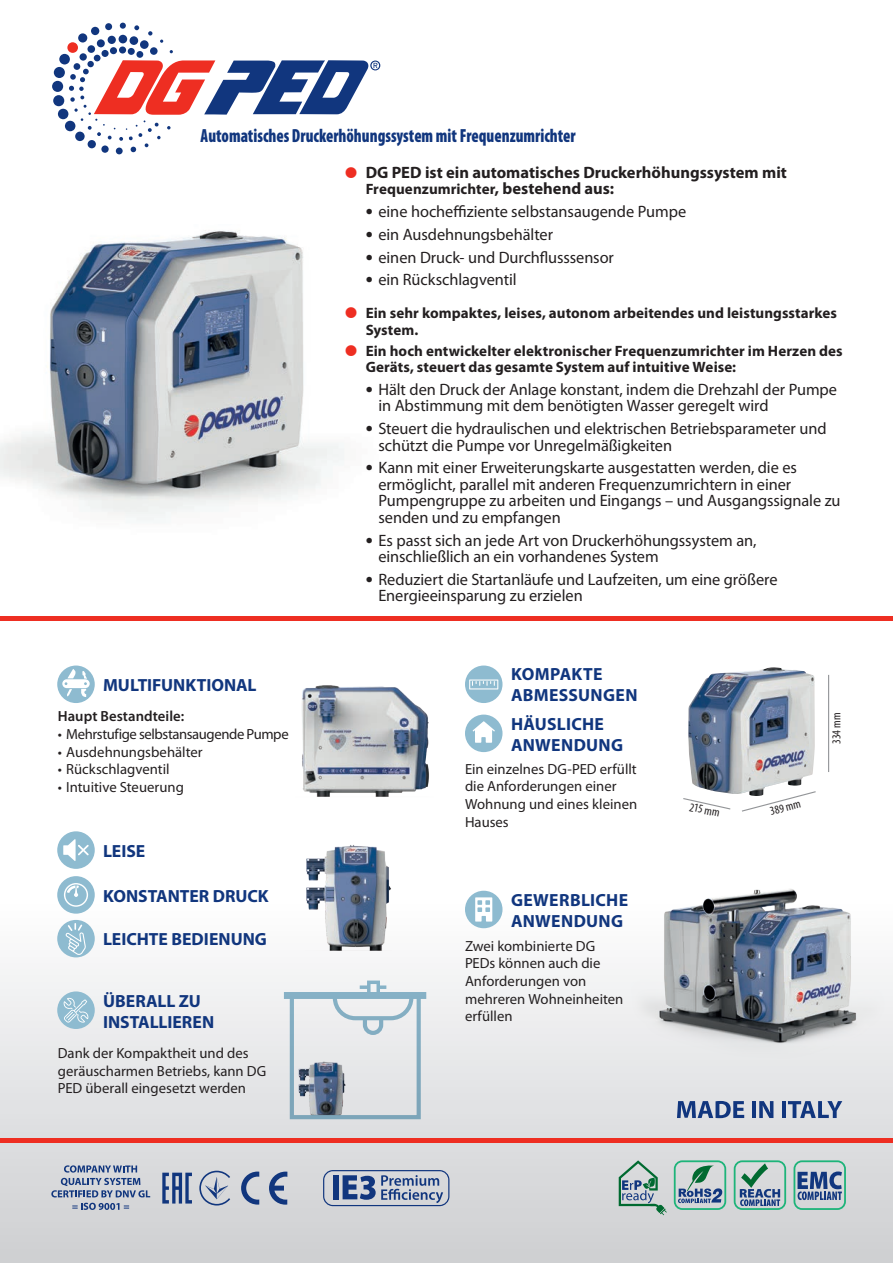
<style>
.page{position:relative;width:893px;height:1263px;background:#fff}
.page>*{position:absolute;margin:0;border:0;box-sizing:border-box;transform-origin:0 0}
.t1{font:900 condensed 19.05px "Myriad Pro";color:#11367e;scale:.86 1}
.L-MODELLO{font:700 17.7px/21.1px "Myriad Pro";color:#11367e}
.L-Testo_Normale{font:700 17.7px/21.1px "Myriad Pro";letter-spacing:.02em;color:#11367e}
.L-MODELLO-2{font:700 17.7px/21.1px "Myriad Pro";letter-spacing:.02em;color:#11367e}
.D-Punto{font:16.5px/16.5px "Myriad Pro";letter-spacing:-.005em;color:#231f20}
.L-Punto_ROSSO{font:700 16.5px "Myriad Pro";color:#231f20}
.L-Punto_ROSSO-2{font:700 15px/16.5px "Myriad Pro";letter-spacing:.005em;color:#231f20}
.L-Punto{font:14.7px/17.7px "Myriad Pro";color:#231f20}
.L-Punto-2{font:14.7px "Myriad Pro";letter-spacing:-.025em;color:#231f20}
.L-Punto-3{font:600 14.7px "Myriad Pro";letter-spacing:.005em;color:#231f20}
.L-Testo_Normale-2{font:condensed 12.15px "Myriad Pro";color:#231f20}
.s1{font-size:16.5px}
.s2{font-weight:700;font-size:21px}
</style>
<div class="page">
<div style="left:0;top:900px;width:893px;height:363px;background:linear-gradient(to bottom,#fefefe,#cdccce)"></div>
<hr style="left:0;top:1139px;width:893px;height:4px;background:#ee2e22">
<hr style="left:0;top:617px;width:893px;height:4px;background:#ee2e22">
<svg style="left:52px;top:23px;width:328px;height:131px"></svg>
<svg style="left:677px;top:1101px;width:67px;height:17px"></svg>
<hr style="left:752px;top:1101px;width:4px;height:17px;background:#11367e">
<svg style="left:759px;top:1101px;width:14px;height:17px"></svg>
<hr style="left:782px;top:1101px;width:4px;height:17px;background:#11367e">
<svg style="left:788px;top:1101px;width:54px;height:17px"></svg>
<svg style="left:162px;top:1173px;width:30px;height:30px"></svg>
<svg style="left:199px;top:1171px;width:31px;height:34px"></svg>
<svg style="left:64px;top:1165px;width:73px;height:7px"></svg>
<svg style="left:51px;top:1178px;width:99px;height:19px;background:#99a5bd"></svg>
<svg style="left:72px;top:1203px;width:57px;height:7px"></svg>
<svg style="left:269px;top:1171px;width:18px;height:33px"></svg>
<svg style="left:241px;top:1171px;width:18px;height:33px"></svg>
<svg style="left:619px;top:1160px;width:48px;height:55px;background:#a6bab8"></svg>
<svg style="left:323px;top:1170px;width:126px;height:36px;background:#95a2bb"></svg>
<svg style="left:674px;top:1160px;width:52px;height:50px;background:#95b5b4"></svg>
<svg style="left:734px;top:1160px;width:52px;height:50px;background:#95b5b5"></svg>
<svg style="left:793px;top:1160px;width:53px;height:50px;background:#8ba9b5"></svg>
<img style="left:0;top:230px;width:344px;height:291px">
<img style="left:305px;top:845px;width:86px;height:106px">
<img style="left:688px;top:667px;width:127px;height:127px">
<svg style="left:683px;top:798px;width:48px;height:12px"></svg>
<hr style="left:828px;top:675px;width:1px;height:97px;background:#939598">
<svg style="left:741px;top:790px;width:75px;height:22px"></svg>
<img style="left:621px;top:889px;width:272px;height:173px">
<img style="left:302px;top:685px;width:127px;height:112px">
<div style="left:57px;top:831px;width:38px;height:38px;background:#8ebbd0;border-radius:50%"></div>
<svg style="left:63px;top:839px;width:26px;height:22px"></svg>
<div style="left:57px;top:876px;width:38px;height:38px;background:#8ebbd0;border-radius:50%"></div>
<svg style="left:64px;top:883px;width:24px;height:24px"></svg>
<div style="left:57px;top:991px;width:38px;height:38px;background:#8ebbd0;border-radius:50%"></div>
<svg style="left:63px;top:997px;width:26px;height:25px"></svg>
<div style="left:57px;top:665px;width:38px;height:38px;background:#8ebbd0;border-radius:50%"></div>
<svg style="left:62px;top:669px;width:28px;height:28px"></svg>
<div style="left:57px;top:920px;width:38px;height:37px;background:#8ebbd0;border-radius:50%"></div>
<svg style="left:66px;top:923px;width:20px;height:32px"></svg>
<div style="left:465px;top:665px;width:37px;height:38px;background:#8ebbd0;border-radius:50%"></div>
<svg style="left:469px;top:679px;width:29px;height:10px"></svg>
<div style="left:465px;top:715px;width:37px;height:37px;background:#8ebbd0;border-radius:50%"></div>
<svg style="left:473px;top:721px;width:22px;height:22px"></svg>
<div style="left:465px;top:891px;width:37px;height:37px;background:#8ebbd0;border-radius:50%"></div>
<svg style="left:475px;top:897px;width:17px;height:24px"></svg>
<div style="left:284px;top:992px;width:142px;height:7px;background:#86b1c6"></div>
<svg style="left:288px;top:979px;width:135px;height:142px"></svg>
<p class="t1" style="left:201px;top:124px;width:438px">Automatisches Druckerhöhungssystem mit Frequenzumrichter</p>
<p class="L-Punto_ROSSO" style="left:366px;top:162px;width:423px">DG PED ist ein automatisches Druckerhöhungssystem mit</p>
<p class="L-Punto_ROSSO-2" style="left:366px;top:181px;width:250px">Frequenzumrichter<span class="s1">, bestehend aus:</span></p>
<p class="D-Punto" style="left:366px;top:203px;width:322px"><span class="s2">•</span> eine hocheffiziente selbstansaugende Pumpe</p>
<p class="D-Punto" style="left:366px;top:226px;width:189px"><span class="s2">•</span> ein Ausdehnungsbehälter</p>
<p class="D-Punto" style="left:366px;top:249px;width:250px"><span class="s2">•</span> einen Druck- und Durchflusssensor</p>
<p class="D-Punto" style="left:366px;top:271px;width:152px"><span class="s2">•</span> ein Rückschlagventil</p>
<p class="L-Punto_ROSSO-2" style="left:366px;top:305px;width:473px">Ein sehr kompaktes, leises, autonom arbeitendes und leistungsstarkes<br>System.</p>
<p class="L-Punto_ROSSO-2" style="left:366px;top:342px;width:479px">Ein hoch entwickelter elektronischer Frequenzumrichter im Herzen des<br>Geräts, steuert das gesamte System auf intuitive Weise:</p>
<p class="D-Punto" style="left:378px;top:381px;width:460px;text-indent:-13px"><span class="s2">•</span> Hält den Druck der Anlage konstant, indem die Drehzahl der Pumpe in Abstimmung mit dem benötigten Wasser geregelt wird</p>
<p class="D-Punto" style="left:378px;top:420px;width:450px;text-indent:-13px"><span class="s2">•</span> Steuert die hydraulischen und elektrischen Betriebsparameter und schützt die Pumpe vor Unregelmäßigkeiten</p>
<p class="D-Punto" style="left:378px;top:459px;width:464px;text-indent:-13px"><span class="s2">•</span> Kann mit einer Erweiterungskarte ausgestatten werden, die es ermöglicht, parallel mit anderen Frequenzumrichtern in einer Pumpengruppe zu arbeiten und Eingangs – und Ausgangssignale zu senden und zu empfangen</p>
<p class="D-Punto" style="left:378px;top:532px;width:380px;text-indent:-13px"><span class="s2">•</span> Es passt sich an jede Art von Druckerhöhungssystem an, einschließlich an ein vorhandenes System</p>
<p class="D-Punto" style="left:378px;top:571px;width:401px;text-indent:-13px"><span class="s2">•</span> Reduziert die Startanläufe und Laufzeiten, um eine größere<br>Energieeinsparung zu erzielen</p>
<p class="L-MODELLO" style="left:103px;top:674px;width:155px">MULTIFUNKTIONAL</p>
<p class="L-Punto-3" style="left:58px;top:707px;width:128px">Haupt Bestandteile:</p>
<p class="L-Punto-2" style="left:58px;top:725px;width:232px">• Mehrstufige selbstansaugende Pumpe</p>
<p class="L-Punto" style="left:58px;top:743px;width:146px">• Ausdehnungsbehälter</p>
<p class="L-Punto" style="left:58px;top:760px;width:113px">• Rückschlagventil</p>
<p class="L-Punto" style="left:58px;top:778px;width:128px">• Intuitive Steuerung</p>
<p class="L-MODELLO" style="left:103px;top:840px;width:44px">LEISE</p>
<p class="L-MODELLO" style="left:103px;top:884px;width:167px">KONSTANTER DRUCK</p>
<p class="L-MODELLO" style="left:103px;top:928px;width:165px">LEICHTE BEDIENUNG</p>
<p class="L-MODELLO" style="left:103px;top:990px;width:113px">ÜBERALL ZU<br>INSTALLIEREN</p>
<p class="L-Punto" style="left:58px;top:1044px;width:210px">Dank der Kompaktheit und des geräuscharmen Betriebs, kann DG<br>PED überall eingesetzt werden</p>
<p class="L-MODELLO-2" style="left:511px;top:663px;width:128px">KOMPAKTE<br>ABMESSUNGEN</p>
<p class="L-MODELLO" style="left:511px;top:713px;width:114px">HÄUSLICHE<br>ANWENDUNG</p>
<p class="L-Punto" style="left:465px;top:760px;width:174px">Ein einzelnes DG-PED erfüllt die Anforderungen einer<br>Wohnung und eines kleinen<br>Hauses</p>
<p class="L-Testo_Normale" style="left:511px;top:888px;width:119px">GEWERBLICHE<br>ANWENDUNG</p>
<p class="L-Punto" style="left:465px;top:937px;width:160px">Zwei kombinierte DG<br>PEDs können auch die<br>Anforderungen von mehreren Wohneinheiten erfüllen</p>
<p class="L-Testo_Normale-2" style="left:691px;top:799px;width:32px;rotate:12deg">215 mm</p>
<p class="L-Testo_Normale-2" style="left:768px;top:804px;width:33px;rotate:-15deg">389 mm</p>
<p class="L-Testo_Normale-2" style="left:829px;top:744px;width:33px;rotate:-90deg">334 mm</p>
</div>
